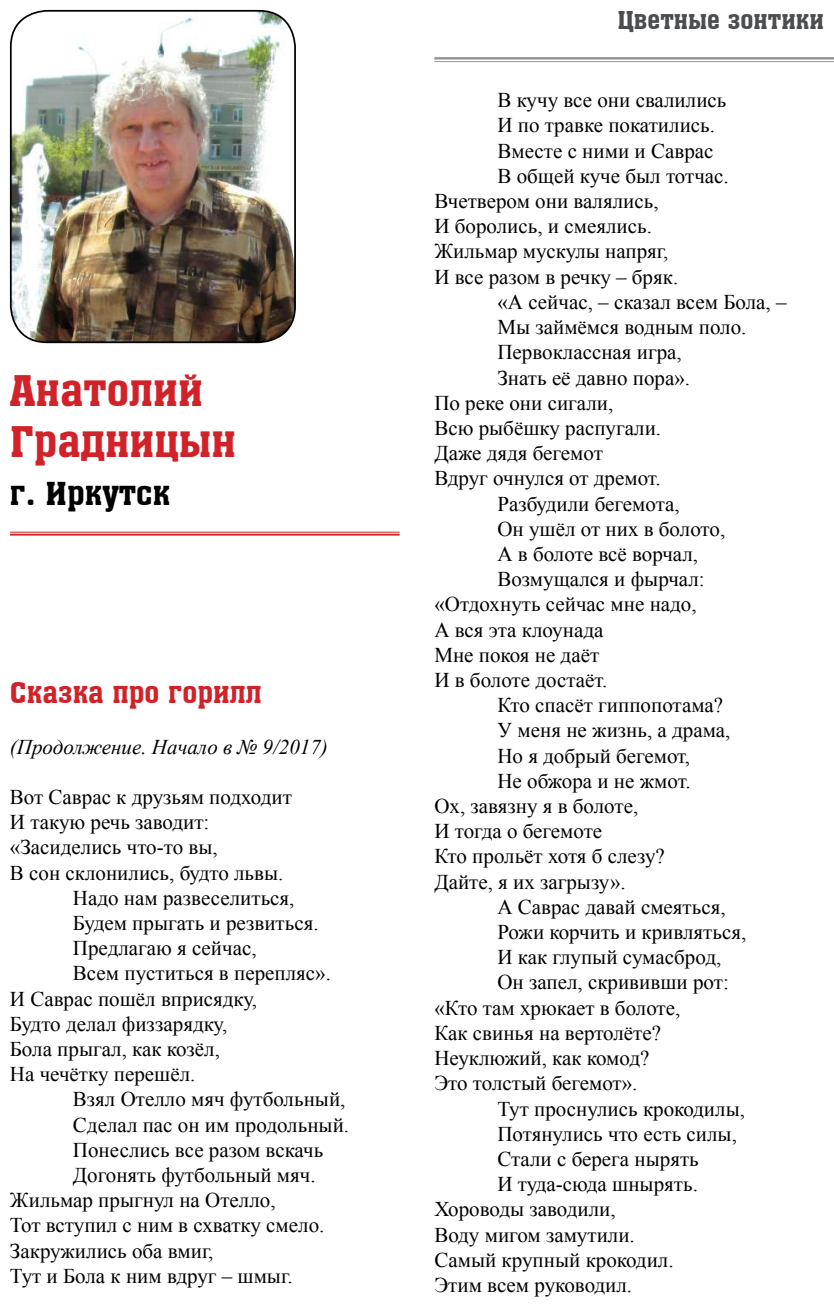
<style>
.page{position:relative;width:834px;height:1310px;background:#fff}
.page>*{position:absolute;margin:0;border:0;box-sizing:border-box;transform-origin:0 0}
.t1{font:42px/50.4px "a Assuan";color:#d12229}
.t2{font:31.5px "a Assuan";color:#000}
.t3{font:28px "a Assuan";color:#d12229}
.t4{font:24.5px "a Assuan";color:#4c4d4f}
.t5{font:21px "Times New Roman";color:#000}
.t6{font:italic 21px "Times New Roman";color:#000}
</style>
<div class="page">
<hr style="left:434px;top:57px;width:399px;height:3px;background:#939597">
<hr style="left:434px;top:61px;width:399px;height:1px;background:#939597">
<hr style="left:10px;top:532px;width:389px;height:1px;background:#d12229">
<hr style="left:10px;top:534px;width:389px;height:1px;background:#d12229">
<img style="left:11px;top:11px;width:284px;height:331px">
<div style="left:10px;top:10px;width:286px;height:333px;border:2px solid #000;border-radius:36px"></div>
<h1 class="t1" style="left:10px;top:367px;width:228px">Анатолий<br>Градницын</h1>
<h2 class="t2" style="left:10px;top:476px;width:162px">г. Иркутск</h2>
<h3 class="t3" style="left:10px;top:678px;width:253px">Сказка про горилл</h3>
<p class="t6" style="left:10px;top:732px;width:319px">(Продолжение. Начало в № 9/2017)</p>
<p class="t5" style="left:10px;top:783px;width:283px">Вот Саврас к друзьям подходит</p>
<p class="t5" style="left:10px;top:808px;width:201px">И такую речь заводит:</p>
<p class="t5" style="left:10px;top:833px;width:209px">«Засиделись что-то вы,</p>
<p class="t5" style="left:10px;top:858px;width:275px">В сон склонились, будто львы.</p>
<p class="t5" style="left:73px;top:883px;width:223px">Надо нам развеселиться,</p>
<p class="t5" style="left:73px;top:909px;width:247px">Будем прыгать и резвиться.</p>
<p class="t5" style="left:73px;top:934px;width:185px">Предлагаю я сейчас,</p>
<p class="t5" style="left:73px;top:959px;width:259px">Всем пуститься в перепляс».</p>
<p class="t5" style="left:10px;top:984px;width:249px">И Саврас пошёл вприсядку,</p>
<p class="t5" style="left:10px;top:1009px;width:219px">Будто делал физзарядку,</p>
<p class="t5" style="left:10px;top:1035px;width:211px">Бола прыгал, как козёл,</p>
<p class="t5" style="left:10px;top:1060px;width:187px">На чечётку перешёл.</p>
<p class="t5" style="left:73px;top:1085px;width:274px">Взял Отелло мяч футбольный,</p>
<p class="t5" style="left:73px;top:1110px;width:278px">Сделал пас он им продольный.</p>
<p class="t5" style="left:73px;top:1135px;width:252px">Понеслись все разом вскачь</p>
<p class="t5" style="left:73px;top:1161px;width:244px">Догонять футбольный мяч.</p>
<p class="t5" style="left:10px;top:1186px;width:267px">Жильмар прыгнул на Отелло,</p>
<p class="t5" style="left:10px;top:1211px;width:316px">Тот вступил с ним в схватку смело.</p>
<p class="t5" style="left:10px;top:1236px;width:205px">Закружились оба вмиг,</p>
<p class="t5" style="left:10px;top:1261px;width:284px">Тут и Бола к ним вдруг – шмыг.</p>
<p class="t4" style="left:617px;top:7px;width:208px">Цветные зонтики</p>
<p class="t5" style="left:497px;top:86px;width:230px">В кучу все они свалились</p>
<p class="t5" style="left:497px;top:111px;width:219px">И по травке покатились.</p>
<p class="t5" style="left:497px;top:136px;width:217px">Вместе с ними и Саврас</p>
<p class="t5" style="left:497px;top:162px;width:233px">В общей куче был тотчас.</p>
<p class="t5" style="left:434px;top:187px;width:226px">Вчетвером они валялись,</p>
<p class="t5" style="left:434px;top:212px;width:219px">И боролись, и смеялись.</p>
<p class="t5" style="left:434px;top:237px;width:235px">Жильмар мускулы напряг,</p>
<p class="t5" style="left:434px;top:262px;width:245px">И все разом в речку – бряк.</p>
<p class="t5" style="left:497px;top:288px;width:290px">«А сейчас, – сказал всем Бола, –</p>
<p class="t5" style="left:497px;top:313px;width:250px">Мы займёмся водным поло.</p>
<p class="t5" style="left:497px;top:338px;width:186px">Первоклассная игра,</p>
<p class="t5" style="left:497px;top:363px;width:194px">Знать её давно пора».</p>
<p class="t5" style="left:434px;top:388px;width:180px">По реке они сигали,</p>
<p class="t5" style="left:434px;top:414px;width:228px">Всю рыбёшку распугали.</p>
<p class="t5" style="left:434px;top:439px;width:170px">Даже дядя бегемот</p>
<p class="t5" style="left:434px;top:464px;width:228px">Вдруг очнулся от дремот.</p>
<p class="t5" style="left:497px;top:489px;width:184px">Разбудили бегемота,</p>
<p class="t5" style="left:497px;top:514px;width:229px">Он ушёл от них в болото,</p>
<p class="t5" style="left:497px;top:540px;width:202px">А в болоте всё ворчал,</p>
<p class="t5" style="left:497px;top:565px;width:209px">Возмущался и фырчал:</p>
<p class="t5" style="left:434px;top:590px;width:264px">«Отдохнуть сейчас мне надо,</p>
<p class="t5" style="left:434px;top:615px;width:170px">А вся эта клоунада</p>
<p class="t5" style="left:434px;top:640px;width:166px">Мне покоя не даёт</p>
<p class="t5" style="left:434px;top:666px;width:174px">И в болоте достаёт.</p>
<p class="t5" style="left:497px;top:691px;width:227px">Кто спасёт гиппопотама?</p>
<p class="t5" style="left:497px;top:716px;width:234px">У меня не жизнь, а драма,</p>
<p class="t5" style="left:497px;top:741px;width:194px">Но я добрый бегемот,</p>
<p class="t5" style="left:497px;top:766px;width:195px">Не обжора и не жмот.</p>
<p class="t5" style="left:434px;top:792px;width:205px">Ох, завязну я в болоте,</p>
<p class="t5" style="left:434px;top:817px;width:169px">И тогда о бегемоте</p>
<p class="t5" style="left:434px;top:842px;width:232px">Кто прольёт хотя б слезу?</p>
<p class="t5" style="left:434px;top:867px;width:193px">Дайте, я их загрызу».</p>
<p class="t5" style="left:497px;top:892px;width:230px">А Саврас давай смеяться,</p>
<p class="t5" style="left:497px;top:918px;width:250px">Рожи корчить и кривляться,</p>
<p class="t5" style="left:497px;top:943px;width:225px">И как глупый сумасброд,</p>
<p class="t5" style="left:497px;top:968px;width:233px">Он запел, скрививши рот:</p>
<p class="t5" style="left:434px;top:993px;width:247px">«Кто там хрюкает в болоте,</p>
<p class="t5" style="left:434px;top:1018px;width:228px">Как свинья на вертолёте?</p>
<p class="t5" style="left:434px;top:1044px;width:216px">Неуклюжий, как комод?</p>
<p class="t5" style="left:434px;top:1069px;width:205px">Это толстый бегемот».</p>
<p class="t5" style="left:497px;top:1094px;width:249px">Тут проснулись крокодилы,</p>
<p class="t5" style="left:497px;top:1119px;width:241px">Потянулись что есть силы,</p>
<p class="t5" style="left:497px;top:1144px;width:203px">Стали с берега нырять</p>
<p class="t5" style="left:497px;top:1170px;width:202px">И туда-сюда шнырять.</p>
<p class="t5" style="left:434px;top:1195px;width:183px">Хороводы заводили,</p>
<p class="t5" style="left:434px;top:1220px;width:202px">Воду мигом замутили.</p>
<p class="t5" style="left:434px;top:1245px;width:241px">Самый крупный крокодил.</p>
<p class="t5" style="left:434px;top:1270px;width:199px">Этим всем руководил.</p>
</div>
